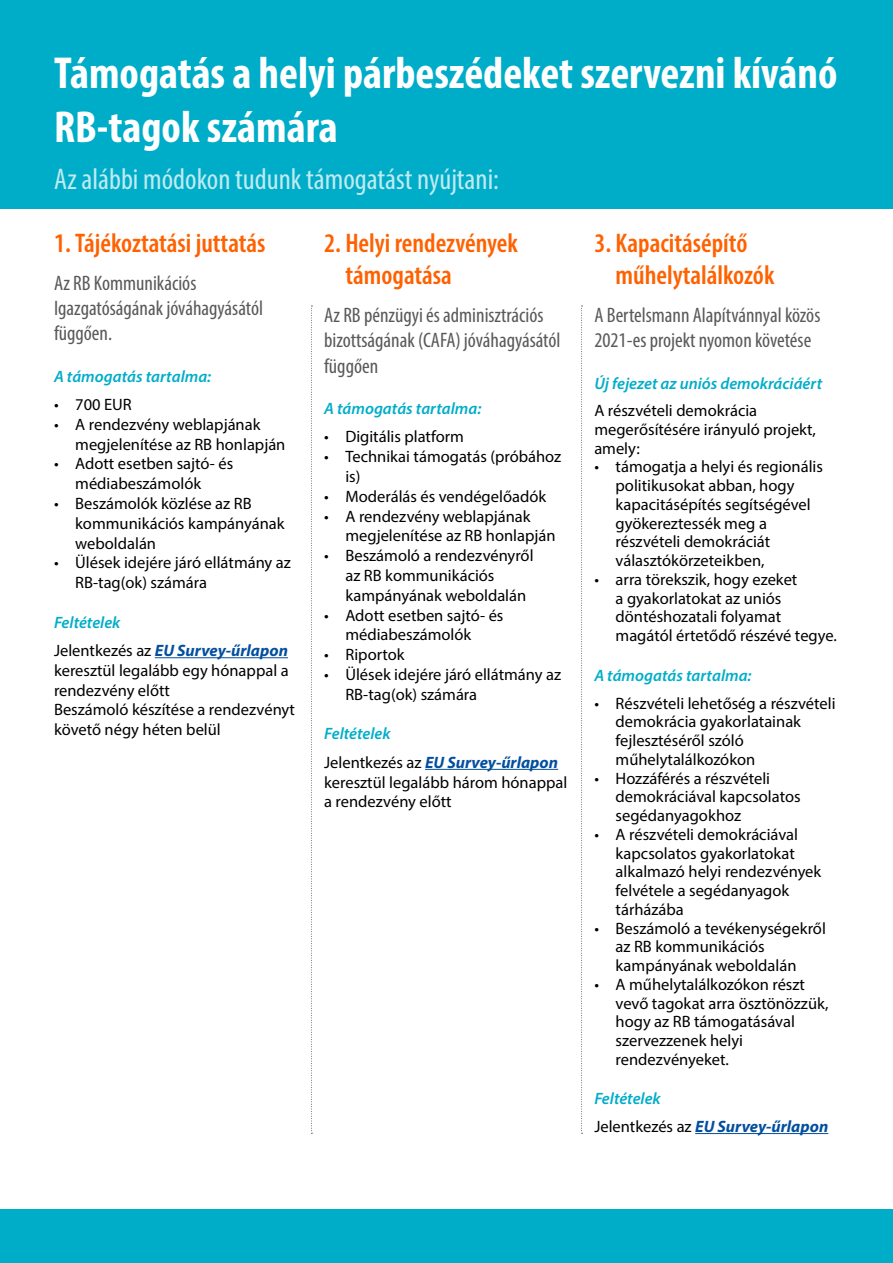
<style>
.page{position:relative;width:893px;height:1263px;background:#fff}
.page>*{position:absolute;margin:0;border:0;box-sizing:border-box;transform-origin:0 0}
.t1{font:700 condensed 45px/54px "Myriad Pro";color:#fff}
.t2{font:condensed 30px "Myriad Pro";color:#bfebf1}
.t3{font:600 condensed 27px/32.4px "Myriad Pro";color:#ff6100}
.t4{font:condensed 21px/25.2px "Myriad Pro";color:#58595b}
.t5{font:16.5px/18.8px "Myriad Pro";color:#000}
.t6{font:italic 700 16.5px/28.3px "Myriad Pro";color:#034f9e}
.t7{font:italic 600 16.5px "Myriad Pro";color:#00adc9}
.s1{font-weight:600;color:#00adc9}
.s2{font-weight:400;font-style:normal;color:#000}
</style>
<div class="page">
<hr style="left:155px;top:657px;width:133px;height:1px;background:#034f9e">
<hr style="left:425px;top:769px;width:133px;height:1px;background:#034f9e">
<hr style="left:695px;top:1133px;width:133px;height:1px;background:#034f9e">
<div style="left:0;top:0;width:893px;height:208px;background:#00adc9"></div>
<div style="left:0;top:1209px;width:893px;height:53px;background:#00adc9"></div>
<svg style="left:311px;top:306px;width:1px;height:828px"></svg>
<svg style="left:581px;top:306px;width:2px;height:828px"></svg>
<h1 class="t1" style="left:54px;top:45px;width:785px">Támogatás a helyi párbeszédeket szervezni kívánó<br>RB-tagok számára</h1>
<h2 class="t2" style="left:54px;top:161px;width:447px">Az alábbi módokon tudunk támogatást nyújtani:</h2>
<h3 class="t3" style="left:54px;top:226px;width:213px">1. Tájékoztatási juttatás</h3>
<p class="t4" style="left:54px;top:270px;width:211px">Az RB Kommunikációs<br>Igazgatóságának jóváhagyásától függően.</p>
<p class="t7" style="left:54px;top:366px;width:159px">A támogatás tartalma:</p>
<p class="t5" style="left:54px;top:395px;width:79px">• 700 EUR</p>
<p class="t5" style="left:75px;top:414px;width:212px;line-height:19.8px;text-indent:-21px">• A rendezvény weblapjának megjelenítése az RB honlapján</p>
<p class="t5" style="left:75px;top:454px;width:160px;line-height:19.8px;text-indent:-21px">• Adott esetben sajtó- és médiabeszámolók</p>
<p class="t5" style="left:75px;top:493px;width:211px;line-height:19.8px;text-indent:-21px">• Beszámolók közlése az RB kommunikációs kampányának weboldalán</p>
<p class="t5" style="left:75px;top:553px;width:217px;line-height:19.8px;text-indent:-21px">• Ülések idejére járó ellátmány az<br>RB-tag(ok) számára</p>
<p class="t6" style="left:54px;top:607px;width:235px"><span class="s1">Feltételek<br></span><span class="s2">Jelentkezés az</span> EU Survey-űrlapon</p>
<p class="t5" style="left:54px;top:660px;width:242px;line-height:19.8px">keresztül legalább egy hónappal a rendezvény előtt<br>Beszámoló készítése a rendezvényt követő négy héten belül</p>
<h3 class="t3" style="left:345px;top:226px;width:174px;text-indent:-21px">2. Helyi rendezvények támogatása</h3>
<p class="t4" style="left:324px;top:302px;width:238px">Az RB pénzügyi és adminisztrációs bizottságának (CAFA) jóváhagyásától függően</p>
<p class="t7" style="left:324px;top:398px;width:159px">A támogatás tartalma:</p>
<p class="t5" style="left:324px;top:427px;width:141px">• Digitális platform</p>
<p class="t5" style="left:345px;top:446px;width:217px;line-height:19.8px;text-indent:-21px">• Technikai támogatás (próbához is)</p>
<p class="t5" style="left:324px;top:487px;width:223px">• Moderálás és vendégelőadók</p>
<p class="t5" style="left:345px;top:506px;width:212px;line-height:19.8px;text-indent:-21px">• A rendezvény weblapjának megjelenítése az RB honlapján</p>
<p class="t5" style="left:345px;top:545px;width:190px;line-height:19.8px;text-indent:-21px">• Beszámoló a rendezvényről az RB kommunikációs kampányának weboldalán</p>
<p class="t5" style="left:345px;top:605px;width:160px;line-height:19.8px;text-indent:-21px">• Adott esetben sajtó- és médiabeszámolók</p>
<p class="t5" style="left:324px;top:645px;width:82px">• Riportok</p>
<p class="t5" style="left:345px;top:664px;width:217px;line-height:19.8px;text-indent:-21px">• Ülések idejére járó ellátmány az<br>RB-tag(ok) számára</p>
<p class="t6" style="left:324px;top:719px;width:235px"><span class="s1">Feltételek<br></span><span class="s2">Jelentkezés az</span> EU Survey-űrlapon</p>
<p class="t5" style="left:324px;top:772px;width:245px;line-height:19.8px">keresztül legalább három hónappal a rendezvény előtt</p>
<h3 class="t3" style="left:616px;top:226px;width:160px;text-indent:-21px">3. Kapacitásépítő műhelytalálkozók</h3>
<p class="t4" style="left:594px;top:302px;width:228px">A Bertelsmann Alapítvánnyal közös<br>2021-es projekt nyomon követése</p>
<p class="t7" style="left:594px;top:373px;width:229px">Új fejezet az uniós demokráciáért</p>
<p class="t5" style="left:594px;top:401px;width:223px">A részvételi demokrácia megerősítésére irányuló projekt, amely:</p>
<p class="t5" style="left:616px;top:457px;width:209px;text-indent:-21px">• támogatja a helyi és regionális politikusokat abban, hogy kapacitásépítés segítségével gyökereztessék meg a részvételi demokráciát választókörzeteikben,</p>
<p class="t5" style="left:616px;top:570px;width:223px;text-indent:-21px">• arra törekszik, hogy ezeket<br>a gyakorlatokat az uniós döntéshozatali folyamat magától értetődő részévé tegye.</p>
<p class="t7" style="left:594px;top:665px;width:159px">A támogatás tartalma:</p>
<p class="t5" style="left:616px;top:693px;width:222px;text-indent:-21px">• Részvételi lehetőség a részvételi demokrácia gyakorlatainak fejlesztéséről szóló műhelytalálkozókon</p>
<p class="t5" style="left:616px;top:768px;width:187px;text-indent:-21px">• Hozzáférés a részvételi demokráciával kapcsolatos segédanyagokhoz</p>
<p class="t5" style="left:616px;top:825px;width:207px;text-indent:-21px">• A részvételi demokráciával kapcsolatos gyakorlatokat alkalmazó helyi rendezvények felvétele a segédanyagok tárházába</p>
<p class="t5" style="left:616px;top:918px;width:212px;text-indent:-21px">• Beszámoló a tevékenységekről az RB kommunikációs kampányának weboldalán</p>
<p class="t5" style="left:616px;top:975px;width:214px;text-indent:-21px">• A műhelytalálkozókon részt vevő tagokat arra ösztönözzük, hogy az RB támogatásával szervezzenek helyi rendezvényeket.</p>
<p class="t6" style="left:594px;top:1085px;width:235px;line-height:27.3px"><span class="s1">Feltételek<br></span><span class="s2">Jelentkezés az</span> EU Survey-űrlapon</p>
</div>
